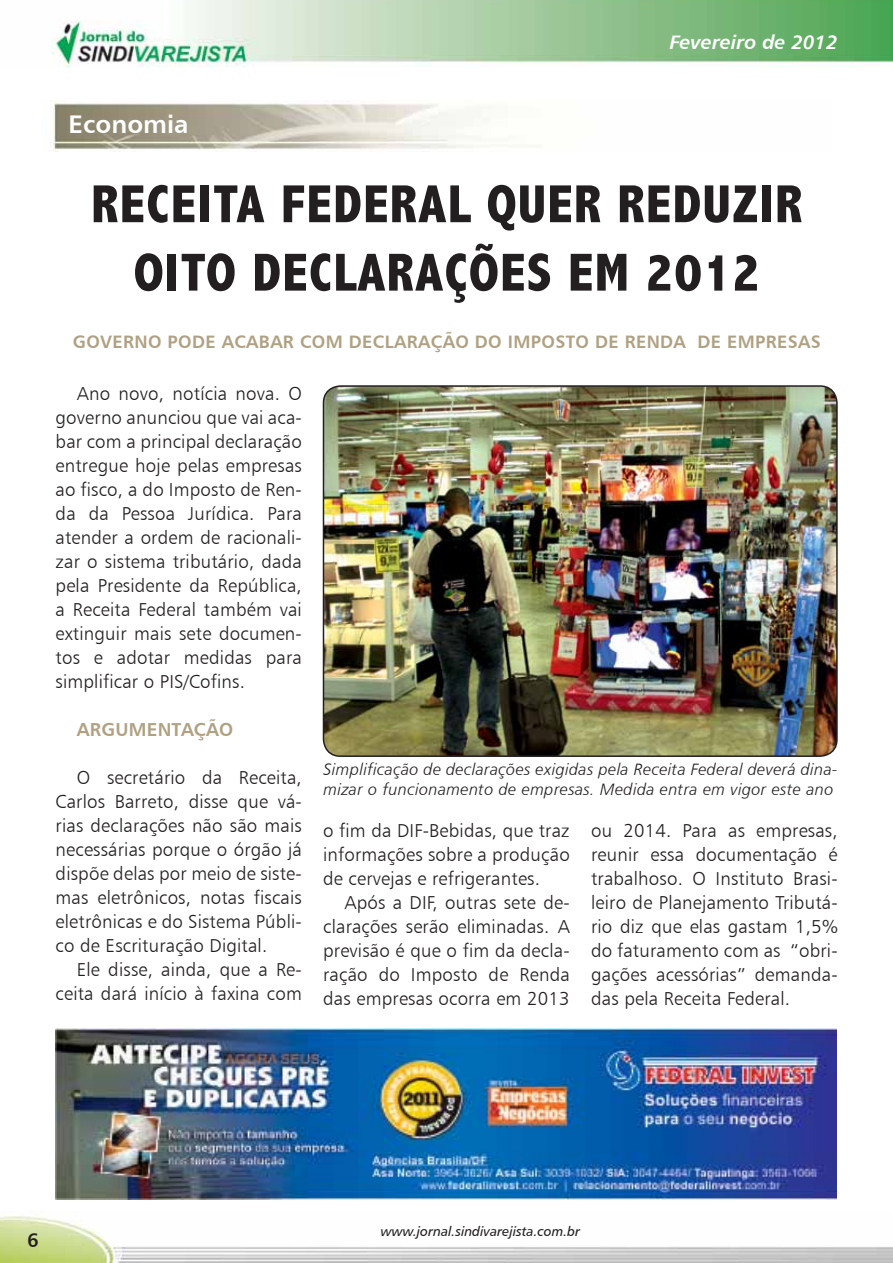
<style>
.page{position:relative;width:893px;height:1263px;background:#fff}
.page>*{position:absolute;margin:0;border:0;box-sizing:border-box;transform-origin:0 0}
.t1{font:800 condensed 54px "Abadi";letter-spacing:.025em;color:#231f20}
.t2{font:25.5px "Humanist 777 BT Bold B";color:#fff}
.t3{font:19.5px "Humanist 777 BT Bold Italic B";color:#fff}
.t4{font:19.5px "Humanist 777 BT Bold B";color:#231f20}
.t5{font:18.75px/24px "Humanist 777 BT Light B";letter-spacing:.01em;color:#231f20;text-align:justify}
.t6{font:18.75px "Humanist 777 BT Bold B";letter-spacing:.01em;color:#b0a182}
.t7{font:18px "Humanist 777 BT Bold B";letter-spacing:.02em;color:#b0a182}
.t8{font:16.5px/19.8px "Humanist 777 BT Light Italic B";letter-spacing:.02em;color:#231f20}
.t9{font:13.5px "Humanist 777 BT Italic B";color:#231f20}
</style>
<div class="page">
<img style="left:51px;top:0;width:842px;height:66px">
<img style="left:0;top:1211px;width:893px;height:52px">
<img style="left:323px;top:386px;width:514px;height:370px">
<div style="left:323px;top:385px;width:515px;height:372px;border:2px solid #231f20;border-radius:17px"></div>
<img style="left:50px;top:101px;width:492px;height:50px">
<img style="left:55px;top:1029px;width:781px;height:170px">
<h2 class="t2" style="left:69px;top:108px;width:121px">Economia</h2>
<p class="t3" style="left:670px;top:30px;width:169px">Fevereiro de 2012</p>
<h1 class="t1" style="left:91px;top:173px;width:26px">RECEITA</h1>
<h1 class="t1" style="left:281px;top:173px;width:54px">FEDERAL</h1>
<h1 class="t1" style="left:487px;top:173px;width:30px">QUER</h1>
<h1 class="t1" style="left:617px;top:173px;width:29px">REDU</h1>
<h1 class="t1" style="left:732px;top:173px;width:49px">ZIR</h1>
<h1 class="t1" style="left:134px;top:241px;width:26px">OITO</h1>
<h1 class="t1" style="left:252px;top:241px;width:28px">DECLARAÇÕES</h1>
<h1 class="t1" style="left:568px;top:241px;width:193px">EM 2012</h1>
<p class="t7" style="left:73px;top:330px;width:750px">GOVERNO PODE ACABAR COM DECLARAÇÃO DO IMPOSTO DE RENDA DE EMPRESAS</p>
<p class="t5" style="left:56px;top:381px;width:248px;text-indent:21px">Ano novo, notícia nova. O governo anunciou que vai aca&shy;bar com a principal declaração entregue hoje pelas empresas ao fisco, a do Imposto de Ren&shy;da da Pessoa Jurídica. Para atender a ordem de racionali&shy;zar o sistema tributário, dada pela Presidente da República, a Receita Federal também vai extinguir mais sete documen&shy;tos e adotar medidas para simplificar o PIS/Cofins.</p>
<p class="t6" style="left:77px;top:717px;width:158px">ARGUMENTAÇÃO</p>
<p class="t5" style="left:56px;top:765px;width:248px;text-indent:21px">O secretário da Receita, Carlos Barreto, disse que vá&shy;rias declarações não são mais necessárias porque o órgão já dispõe delas por meio de siste&shy;mas eletrônicos, notas fiscais eletrônicas e do Sistema Públi&shy;co de Escrituração Digital.</p>
<p class="t5" style="left:56px;top:957px;width:248px;text-align:right">Ele disse, ainda, que a Re&shy;ceita dará início à faxina com</p>
<p class="t8" style="left:323px;top:759px;width:516px">Simplificação de declarações exigidas pela Receita Federal deverá dina&shy;mizar o funcionamento de empresas. Medida entra em vigor este ano</p>
<p class="t5" style="left:323px;top:818px;width:248px">o fim da DIF-Bebidas, que traz informações sobre a produção de cervejas e refrigerantes.</p>
<p class="t5" style="left:323px;top:890px;width:248px;text-indent:21px">Após a DIF, outras sete de&shy;clarações serão eliminadas. A previsão é que o fim da decla&shy;ração do Imposto de Renda das empresas ocorra em 2013</p>
<p class="t5" style="left:591px;top:818px;width:248px">ou 2014. Para as empresas, reunir essa documentação é trabalhoso. O Instituto Brasi&shy;leiro de Planejamento Tributá&shy;rio diz que elas gastam 1,5% do faturamento com as “obri&shy;gações acessórias” demanda&shy;das pela Receita Federal.</p>
<p class="t4" style="left:27px;top:1228px;width:13px">6</p>
<p class="t9" style="left:381px;top:1223px;width:201px">www.jornal.sindivarejista.com.br</p>
</div>
